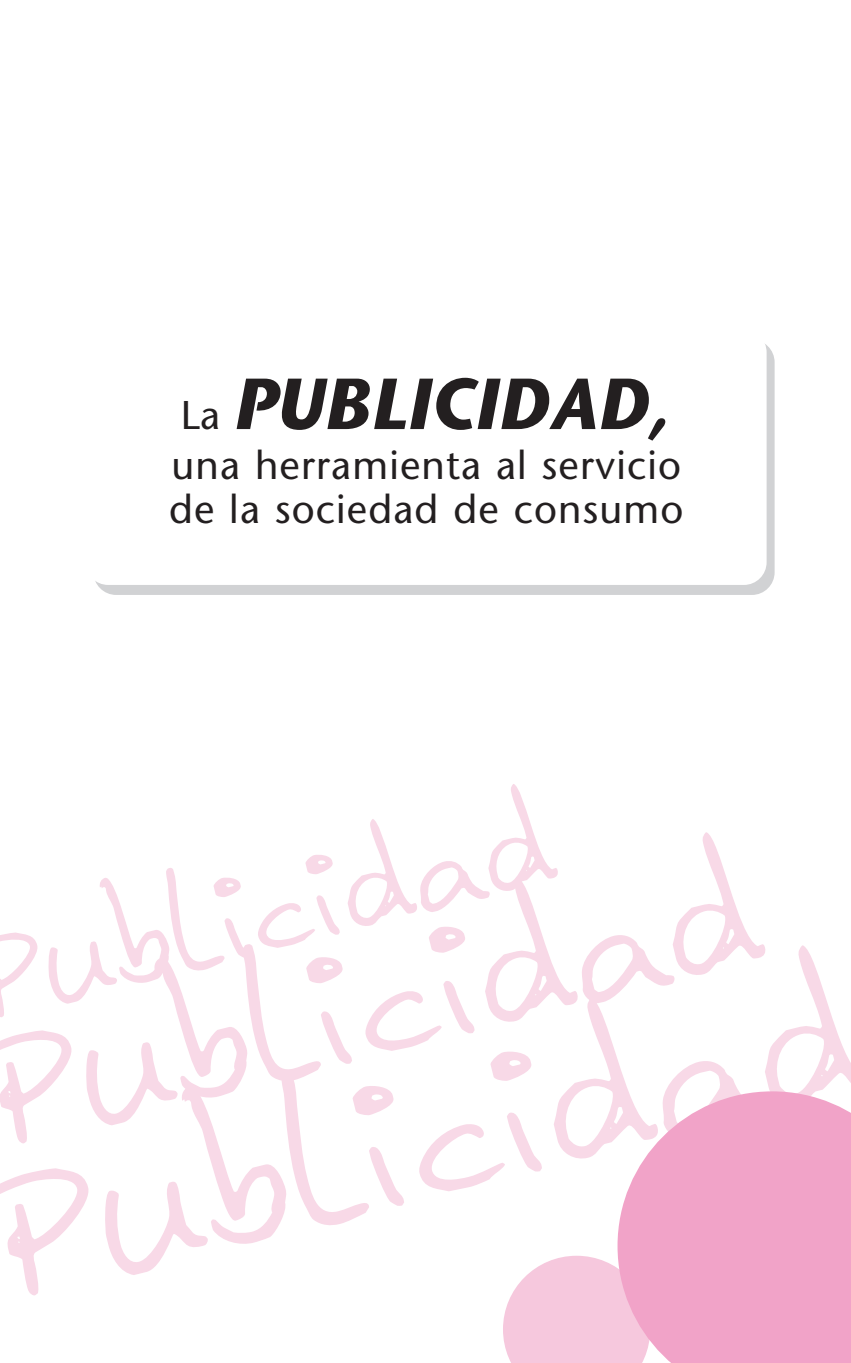
<style>
.page{position:relative;width:851px;height:1363px;background:#fff}
.page>*{position:absolute;margin:0;border:0;box-sizing:border-box;transform-origin:0 0}
.t1{font:180px "Anke Hand";color:#f8d9e7}
.t2{font:160px "Anke Hand";color:#f8d9e7}
.t3{font:120px "Anke Hand";color:#f8d9e7}
.t4{font:italic 700 72px "Stone Sans";color:#231f20}
.t5{font:40px/44px "Stone Sans";letter-spacing:.03em;color:#231f20}
.s1{font-weight:400;font-style:normal;font-size:40px}
</style>
<div class="page">
<div style="left:93px;top:339px;width:681px;height:256px;background:#d1d2d4;border-radius:23px"></div>
<div style="left:85px;top:329px;width:681px;height:256px;background:#fff;border-radius:23px"></div>
<svg style="left:503px;top:1255px;width:114px;height:107px;background:#f7cfe1"></svg>
<svg style="left:617px;top:1091px;width:233px;height:271px;background:#f2accd"></svg>
<p class="t4" style="left:181px;top:376px;width:491px"><span class="s1">La</span> PUBLICIDAD,</p>
<p class="t5" style="left:169px;top:447px;width:515px">una herramienta al servicio de la sociedad de consumo</p>
<p class="t3" style="left:-55px;top:916px;width:608px;rotate:-14deg">Publicidad</p>
<p class="t2" style="left:-52px;top:1008px;width:810px;rotate:-14deg">Publicidad</p>
<p class="t1" style="left:-50px;top:1143px;width:911px;rotate:-14deg">Publicidad</p>
</div>
